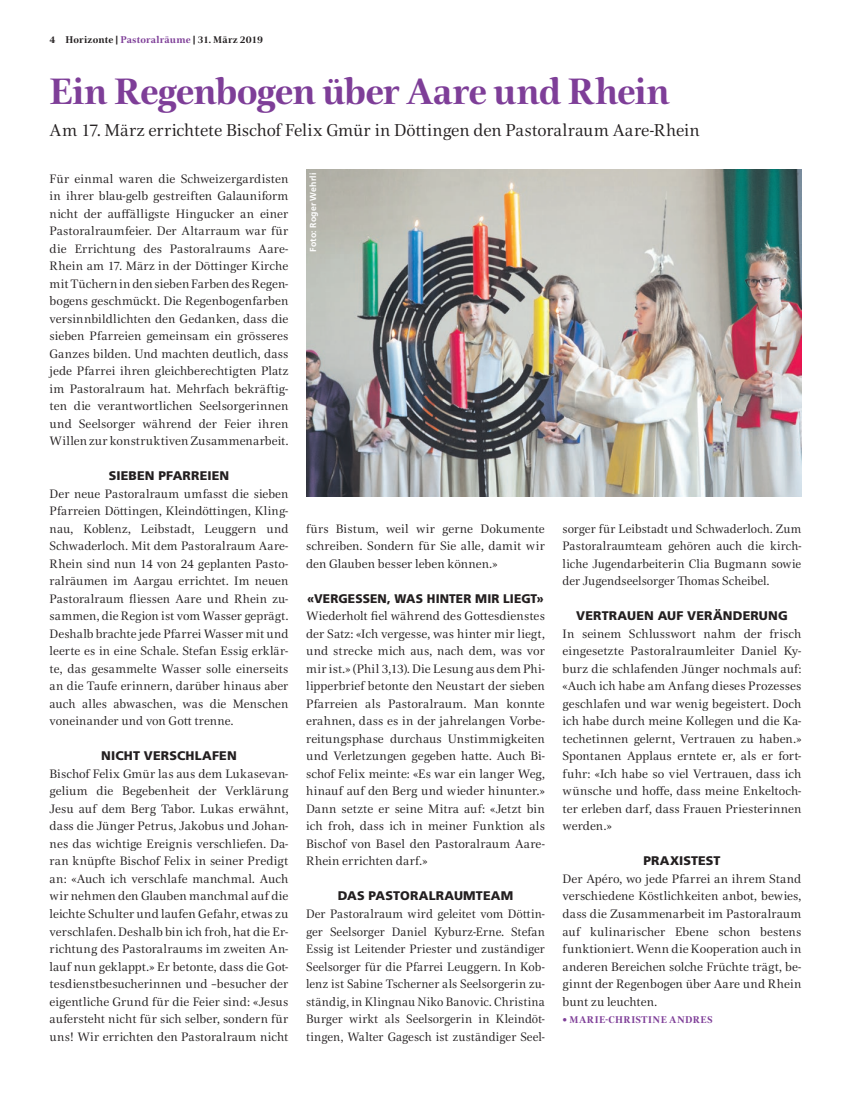
<style>
.page{position:relative;width:851px;height:1099px;background:#fff}
.page>*{position:absolute;margin:0;border:0;box-sizing:border-box;transform-origin:0 0}
.t1{font:700 37.5px "Civita";letter-spacing:-.025em;color:#7e3e98}
.t2{font:17.5px "Civita";letter-spacing:-.005em;color:#231f20}
.t3{font:12.5px/17.5px "Civita";letter-spacing:.005em;color:#231f20;text-align:justify}
.t4{font:900 12.5px "Frutiger LT Std";letter-spacing:.01em;color:#231f20}
.t5{font:900 12.5px "Frutiger LT Std";letter-spacing:.01em;color:#231f20;scale:.96 1}
.t6{font:700 10px "Civita";letter-spacing:.015em;color:#231f20}
.t7{font:700 10px "Civita";letter-spacing:.045em;color:#7e3e98}
.t8{font:700 8.75px "Frutiger LT Std";letter-spacing:.015em;color:#fff}
.s1{color:#7e3e98}
</style>
<div class="page">
<img style="left:306px;top:169px;width:495px;height:328px">
<p class="t6" style="left:50px;top:32px;width:215px">4 Horizonte | <span class="s1">Pastoralräume</span> | 31. März 2019</p>
<h1 class="t1" style="left:50px;top:67px;width:621px">Ein Regenbogen über Aare und Rhein</h1>
<h2 class="t2" style="left:50px;top:119px;width:651px">Am 17. März errichtete Bischof Felix Gmür in Döttingen den Pastoralraum Aare-Rhein</h2>
<p class="t3" style="left:50px;top:169px;width:240px">Für einmal waren die Schweizergardisten in ihrer blau-gelb gestreiften Galauniform nicht der auffälligste Hingucker an einer Pastoralraumfeier. Der Altarraum war für die Errichtung des Pastoralraums Aare-Rhein am 17. März in der Döttinger Kirche mit Tüchern in den sieben Farben des Regen&shy;bogens geschmückt. Die Regenbogenfarben versinnbildlichten den Gedanken, dass die sieben Pfarreien gemeinsam ein grösseres Ganzes bilden. Und machten deutlich, dass jede Pfarrei ihren gleichberechtigten Platz im Pastoralraum hat. Mehrfach bekräftig&shy;ten die verantwortlichen Seelsorgerinnen und Seelsorger während der Feier ihren Willen zur konstruktiven Zusammenarbeit.</p>
<p class="t4" style="left:109px;top:468px;width:122px">SIEBEN PFARREIEN</p>
<p class="t3" style="left:50px;top:484px;width:240px">Der neue Pastoralraum umfasst die sieben Pfarreien Döttingen, Kleindöttingen, Kling&shy;nau, Koblenz, Leibstadt, Leuggern und Schwaderloch. Mit dem Pastoralraum Aare-Rhein sind nun 14 von 24 geplanten Pasto&shy;ralräumen im Aargau errichtet. Im neuen Pastoralraum fliessen Aare und Rhein zu&shy;sammen, die Region ist vom Wasser geprägt.<br>Deshalb brachte jede Pfarrei Wasser mit und leerte es in eine Schale. Stefan Essig erklär&shy;te, das gesammelte Wasser solle einerseits an die Taufe erinnern, darüber hinaus aber auch alles abwaschen, was die Menschen voneinander und von Gott trenne.</p>
<p class="t4" style="left:101px;top:748px;width:137px">NICHT VERSCHLAFEN</p>
<p class="t3" style="left:50px;top:764px;width:240px">Bischof Felix Gmür las aus dem Lukasevan&shy;gelium die Begebenheit der Verklärung Jesu auf dem Berg Tabor. Lukas erwähnt, dass die Jünger Petrus, Jakobus und Johan&shy;nes das wichtige Ereignis verschliefen. Da&shy;ran knüpfte Bischof Felix in seiner Predigt an: «Auch ich verschlafe manchmal. Auch wir nehmen den Glauben manchmal auf die leichte Schulter und laufen Gefahr, etwas zu verschlafen. Deshalb bin ich froh, hat die Er&shy;richtung des Pastoralraums im zweiten An&shy;lauf nun geklappt.» Er betonte, dass die Got&shy;tesdienstbesucherinnen und –besucher der eigentliche Grund für die Feier sind: «Jesus aufersteht nicht für sich selber, sondern für uns! Wir errichten den Pastoralraum nicht</p>
<p class="t8" style="left:308px;top:252px;width:81px;rotate:-90deg">Foto: Roger Wehrli</p>
<p class="t3" style="left:306px;top:519px;width:240px">fürs Bistum, weil wir gerne Dokumente schreiben. Sondern für Sie alle, damit wir den Glauben besser leben können.»</p>
<p class="t5" style="left:307px;top:591px;width:248px">«VERGESSEN, WAS HINTER MIR LIEGT»</p>
<p class="t3" style="left:306px;top:607px;width:240px">Wiederholt fiel während des Gottesdienstes der Satz: «Ich vergesse, was hinter mir liegt, und strecke mich aus, nach dem, was vor mir ist.» (Phil 3,13). Die Lesung aus dem Phi&shy;lipperbrief betonte den Neustart der sieben Pfarreien als Pastoralraum. Man konnte erahnen, dass es in der jahrelangen Vorbe&shy;reitungsphase durchaus Unstimmigkeiten und Verletzungen gegeben hatte. Auch Bi&shy;schof Felix meinte: «Es war ein langer Weg, hinauf auf den Berg und wieder hinunter.» Dann setzte er seine Mitra auf: «Jetzt bin ich froh, dass ich in meiner Funktion als Bischof von Basel den Pastoralraum Aare-Rhein errichten darf.»</p>
<p class="t4" style="left:337px;top:888px;width:177px">DAS PASTORALRAUMTEAM</p>
<p class="t3" style="left:306px;top:904px;width:240px">Der Pastoralraum wird geleitet vom Döttin&shy;ger Seelsorger Daniel Kyburz-Erne. Stefan Essig ist Leitender Priester und zuständiger Seelsorger für die Pfarrei Leuggern. In Kob&shy;lenz ist Sabine Tscherner als Seelsorgerin zu&shy;ständig, in Klingnau Niko Banovic. Christina Burger wirkt als Seelsorgerin in Kleindöt&shy;tingen, Walter Gagesch ist zuständiger Seel-</p>
<p class="t3" style="left:562px;top:519px;width:240px">sorger für Leibstadt und Schwaderloch. Zum Pastoralraumteam gehören auch die kirch&shy;liche Jugendarbeiterin Clia Bugmann sowie der Jugendseelsorger Thomas Scheibel.</p>
<p class="t4" style="left:576px;top:608px;width:213px">VERTRAUEN AUF VERÄNDERUNG</p>
<p class="t3" style="left:562px;top:624px;width:240px">In seinem Schlusswort nahm der frisch eingesetzte Pastoralraumleiter Daniel Ky&shy;burz die schlafenden Jünger nochmals auf: «Auch ich habe am Anfang dieses Prozesses geschlafen und war wenig begeistert. Doch ich habe durch meine Kollegen und die Ka&shy;techetinnen gelernt, Vertrauen zu haben.» Spontanen Applaus erntete er, als er fort&shy;fuhr: «Ich habe so viel Vertrauen, dass ich wünsche und hoffe, dass meine Enkeltoch&shy;ter erleben darf, dass Frauen Priesterinnen werden.»</p>
<p class="t4" style="left:643px;top:853px;width:78px">PRAXISTEST</p>
<p class="t3" style="left:562px;top:869px;width:240px">Der Apéro, wo jede Pfarrei an ihrem Stand verschiedene Köstlichkeiten anbot, bewies, dass die Zusammenarbeit im Pastoralraum auf kulinarischer Ebene schon bestens funktioniert. Wenn die Kooperation auch in anderen Bereichen solche Früchte trägt, be&shy;ginnt der Regenbogen über Aare und Rhein bunt zu leuchten.</p>
<p class="t7" style="left:562px;top:1012px;width:151px">• MARIE-CHRISTINE ANDRES</p>
</div>
